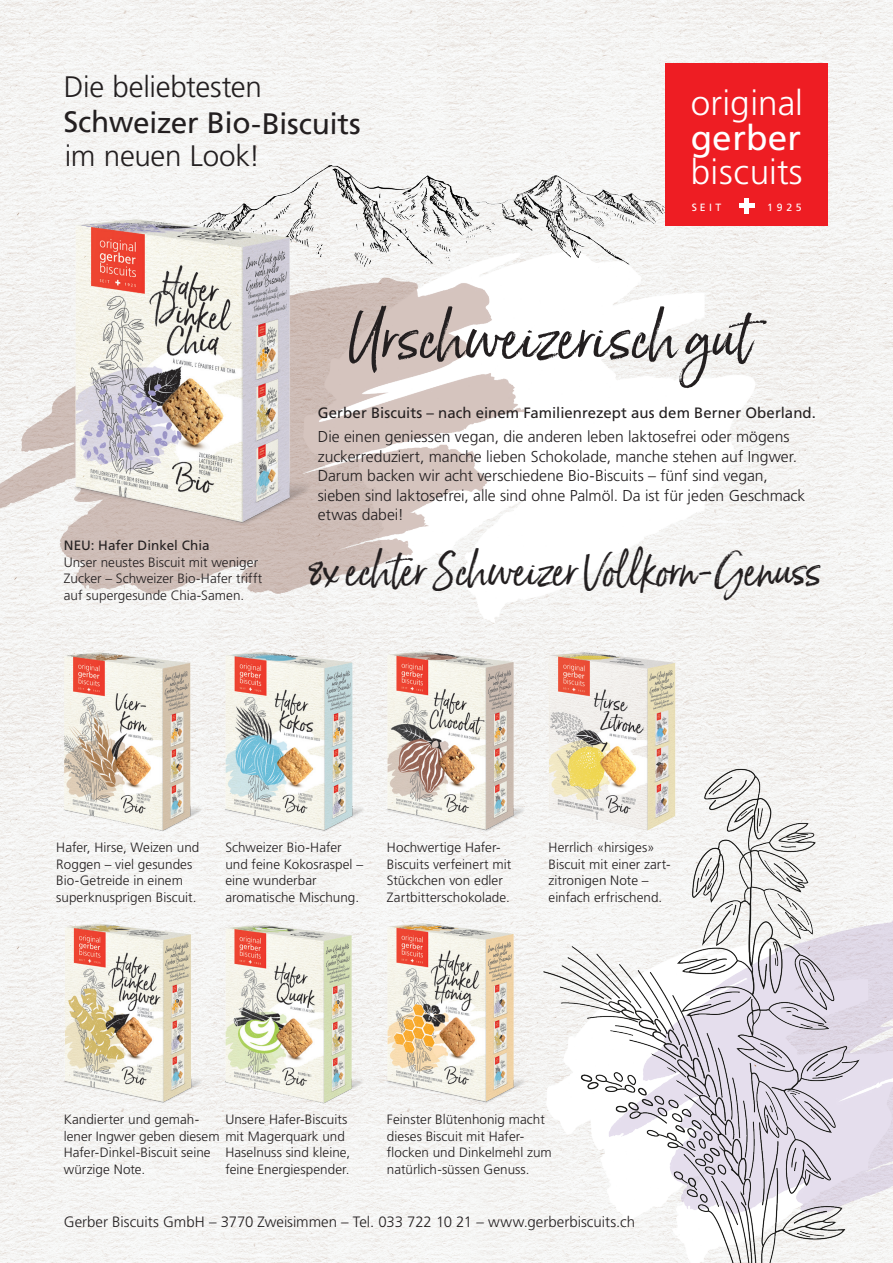
<style>
.page{position:relative;width:893px;height:1263px;background:#fff}
.page>*{position:absolute;margin:0;border:0;box-sizing:border-box;transform-origin:0 0}
.t1{font:58.5px "Born Ready";color:#231f20}
.t2{font:42px "Born Ready";letter-spacing:-.01em;color:#231f20}
.t3{font:300 35.1px "Frutiger";color:#fff}
.t4{font:35.1px "Frutiger";letter-spacing:.005em;color:#fff}
.t5{font:300 29.7px "Frutiger LT Pro";letter-spacing:-.01em;color:#231f20}
.t6{font:29.7px "Frutiger LT Pro";letter-spacing:-.02em;color:#231f20}
.t7{font:300 15.75px/19.5px "Frutiger LT Pro";letter-spacing:-.005em;color:#231f20}
.t8{font:300 15px "Frutiger LT Pro";color:#231f20}
.t9{font:15px "Frutiger LT Pro";letter-spacing:.005em;color:#231f20}
.t10{font:300 13.5px/16.5px "Frutiger LT Pro";color:#231f20}
.t11{font:13.5px "Frutiger LT Pro";letter-spacing:.005em;color:#231f20}
.t12{font:10.5px "Frutiger";letter-spacing:.35em;color:#fff}
</style>
<div class="page">
<img style="left:0;top:0;width:893px;height:1248px">
<img style="left:251px;top:467px;width:642px;height:796px">
<img style="left:48px;top:912px;width:160px;height:200px">
<img style="left:179px;top:165px;width:503px;height:102px">
<img style="left:219px;top:640px;width:38px;height:200px">
<img style="left:208px;top:912px;width:49px;height:200px">
<img style="left:48px;top:640px;width:171px;height:200px">
<img style="left:48px;top:201px;width:269px;height:339px">
<img style="left:257px;top:540px;width:636px;height:723px">
<div style="left:665px;top:63px;width:163px;height:162px;background:#ee1d23"></div>
<hr style="left:745px;top:198px;width:4px;height:15px;background:#fff">
<hr style="left:739px;top:204px;width:15px;height:4px;background:#fff">
<h3 class="t5" style="left:64px;top:69px;width:200px">Die beliebtesten</h3>
<h3 class="t6" style="left:63px;top:106px;width:299px">Schweizer Bio-Biscuits</h3>
<h3 class="t5" style="left:65px;top:138px;width:197px">im neuen Look!</h3>
<h3 class="t3" style="left:691px;top:83px;width:114px">original</h3>
<h3 class="t4" style="left:691px;top:117px;width:112px">gerber</h3>
<h3 class="t3" style="left:691px;top:152px;width:113px">biscuits</h3>
<p class="t12" style="left:692px;top:201px;width:31px">SEIT</p>
<p class="t12" style="left:767px;top:201px;width:36px">1925</p>
<h1 class="t1" style="left:349px;top:302px;width:403px">Urschweizerisch gut</h1>
<p class="t9" style="left:318px;top:404px;width:500px">Gerber Biscuits – nach einem Familienrezept aus dem Berner Oberland.</p>
<p class="t11" style="left:64px;top:537px;width:147px">NEU: Hafer Dinkel Chia</p>
<p class="t10" style="left:64px;top:554px;width:200px">Unser neustes Biscuit mit weniger<br>Zucker – Schweizer Bio-Hafer trifft auf supergesunde Chia-Samen.</p>
<p class="t7" style="left:318px;top:427px;width:489px">Die einen geniessen vegan, die anderen leben laktosefrei oder mögens zuckerreduziert, manche lieben Schokolade, manche stehen auf Ingwer.<br>Darum backen wir acht verschiedene Bio-Biscuits – fünf sind vegan, sieben sind laktosefrei, alle sind ohne Palmöl. Da ist für jeden Geschmack etwas dabei!</p>
<h2 class="t2" style="left:309px;top:545px;width:514px">8x echter Schweizer Vollkorn-Genuss</h2>
<p class="t10" style="left:225px;top:839px;width:139px">Schweizer Bio-Hafer und feine Kokosraspel – eine wunderbar aromatische Mischung.</p>
<p class="t10" style="left:56px;top:839px;width:145px">Hafer, Hirse, Weizen und<br>Roggen – viel gesundes<br>Bio-Getreide in einem superknusprigen Biscuit.</p>
<p class="t10" style="left:548px;top:839px;width:124px">Herrlich «hirsiges»<br>Biscuit mit einer zart&shy;zitronigen Note – einfach erfrischend.</p>
<p class="t10" style="left:387px;top:839px;width:126px">Hochwertige Hafer-<br>Biscuits verfeinert mit<br>Stückchen von edler<br>Zartbitterschokolade.</p>
<p class="t10" style="left:225px;top:1111px;width:124px">Unsere Hafer-Biscuits</p>
<p class="t10" style="left:64px;top:1128px;width:283px">lener Ingwer geben diesem mit Magerquark und</p>
<p class="t10" style="left:225px;top:1144px;width:126px">Haselnuss sind kleine,</p>
<p class="t10" style="left:225px;top:1161px;width:126px">feine Energiespender.</p>
<p class="t10" style="left:64px;top:1111px;width:137px">Kandierter und gemah-</p>
<p class="t10" style="left:64px;top:1144px;width:148px">Hafer-Dinkel-Biscuit seine würzige Note.</p>
<p class="t10" style="left:387px;top:1111px;width:166px">Feinster Blütenhonig macht dieses Biscuit mit Hafer&shy;flocken und Dinkelmehl zum natürlich-süssen Genuss.</p>
<p class="t8" style="left:64px;top:1213px;width:573px">Gerber Biscuits GmbH – 3770 Zweisimmen – Tel. 033 722 10 21 – www.gerberbiscuits.ch</p>
</div>
